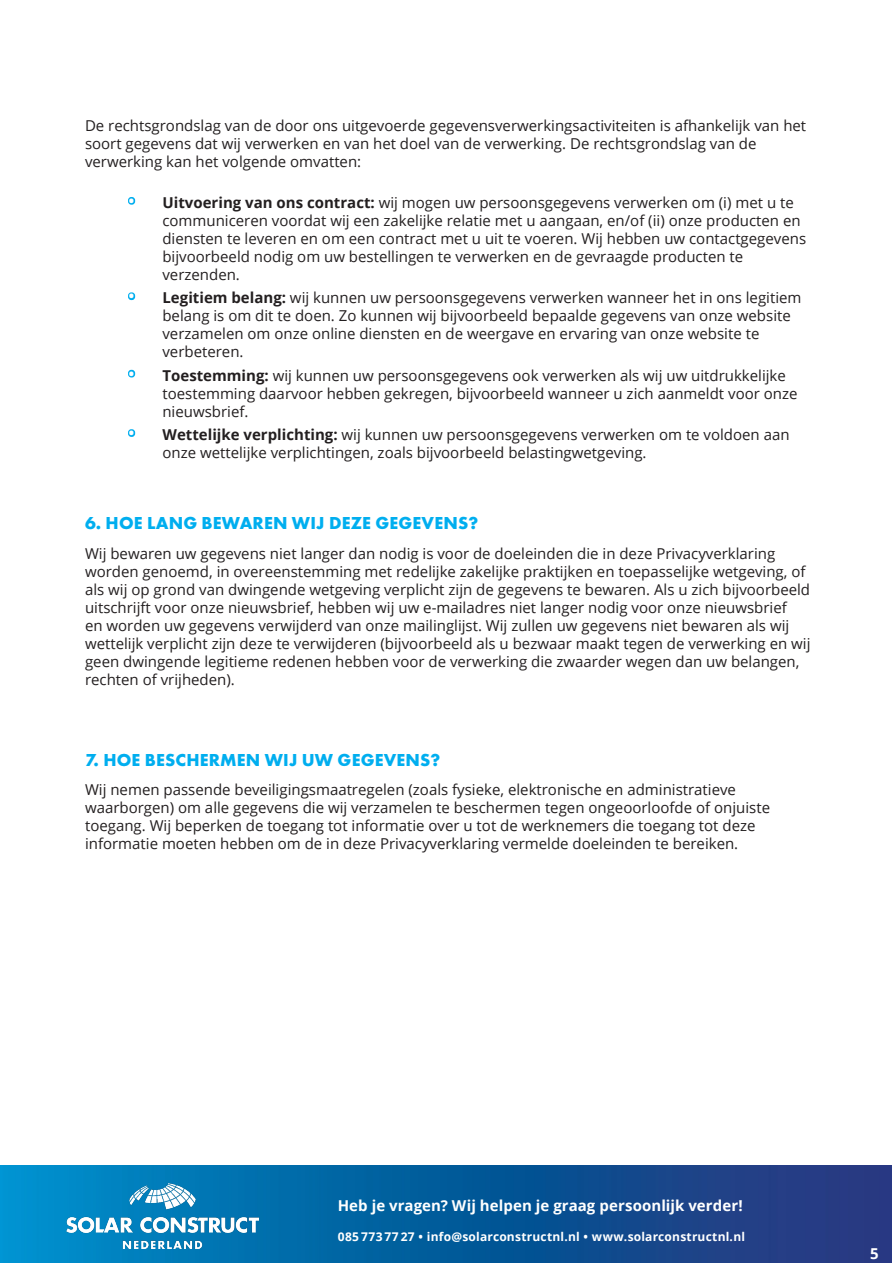
<style>
.page{position:relative;width:893px;height:1263px;background:#fff}
.page>*{position:absolute;margin:0;border:0;box-sizing:border-box;transform-origin:0 0}
.t1{font:700 18px "Futura PT";letter-spacing:.01em;color:#00aeef}
.t2{font:15px/18px "Open Sans";color:#231f20}
.t3{font:700 15px "Open Sans";letter-spacing:.005em;color:#fff}
.t4{font:700 12px "Open Sans";letter-spacing:.015em;color:#fff}
.s1{font-size:19.5px;color:#00aeef}
.s2{font-weight:700}
</style>
<div class="page">
<img style="left:0;top:1165px;width:892px;height:98px">
<img style="left:67px;top:1183px;width:191px;height:65px">
<p class="t2" style="left:85px;top:116px;width:723px">De rechtsgrondslag van de door ons uitgevoerde gegevensverwerkingsactiviteiten is afhankelijk van het soort gegevens dat wij verwerken en van het doel van de verwerking. De rechtsgrondslag van de</p>
<p class="t2" style="left:85px;top:152px;width:278px">verwerking kan het volgende omvatten:</p>
<p class="t2" style="left:128px;top:193px;width:667px"><span class="s1">•</span> <span class="s2">Uitvoering van ons contract:</span> wij mogen uw persoonsgegevens verwerken om (i) met u te</p>
<p class="t2" style="left:162px;top:211px;width:640px">communiceren voordat wij een zakelijke relatie met u aangaan, en/of (ii) onze producten en</p>
<p class="t2" style="left:162px;top:229px;width:645px">diensten te leveren en om een contract met u uit te voeren. Wij hebben uw contactgegevens</p>
<p class="t2" style="left:162px;top:247px;width:582px">bijvoorbeeld nodig om uw bestellingen te verwerken en de gevraagde producten te</p>
<p class="t2" style="left:162px;top:265px;width:79px">verzenden.</p>
<p class="t2" style="left:128px;top:289px;width:675px"><span class="s1">•</span> <span class="s2">Legitiem belang:</span> wij kunnen uw persoonsgegevens verwerken wanneer het in ons legitiem</p>
<p class="t2" style="left:162px;top:307px;width:630px">belang is om dit te doen. Zo kunnen wij bijvoorbeeld bepaalde gegevens van onze website</p>
<p class="t2" style="left:162px;top:325px;width:598px">verzamelen om onze online diensten en de weergave en ervaring van onze website te</p>
<p class="t2" style="left:162px;top:343px;width:83px">verbeteren.</p>
<p class="t2" style="left:128px;top:366px;width:659px"><span class="s1">•</span> <span class="s2">Toestemming:</span> wij kunnen uw persoonsgegevens ook verwerken als wij uw uitdrukkelijke</p>
<p class="t2" style="left:162px;top:384px;width:637px">toestemming daarvoor hebben gekregen, bijvoorbeeld wanneer u zich aanmeldt voor onze</p>
<p class="t2" style="left:162px;top:402px;width:88px">nieuwsbrief.</p>
<p class="t2" style="left:128px;top:425px;width:663px"><span class="s1">•</span> <span class="s2">Wettelijke verplichting:</span> wij kunnen uw persoonsgegevens verwerken om te voldoen aan</p>
<p class="t2" style="left:162px;top:443px;width:486px">onze wettelijke verplichtingen, zoals bijvoorbeeld belastingwetgeving.</p>
<p class="t1" style="left:85px;top:512px;width:395px">6. HOE LANG BEWAREN WIJ DEZE GEGEVENS?</p>
<p class="t2" style="left:85px;top:544px;width:727px">Wij bewaren uw gegevens niet langer dan nodig is voor de doeleinden die in deze Privacyverklaring worden genoemd, in overeenstemming met redelijke zakelijke praktijken en toepasselijke wetgeving, of als wij op grond van dwingende wetgeving verplicht zijn de gegevens te bewaren. Als u zich bijvoorbeeld uitschrijft voor onze nieuwsbrief, hebben wij uw e-mailadres niet langer nodig voor onze nieuwsbrief<br>en worden uw gegevens verwijderd van onze mailinglijst. Wij zullen uw gegevens niet bewaren als wij wettelijk verplicht zijn deze te verwijderen (bijvoorbeeld als u bezwaar maakt tegen de verwerking en wij geen dwingende legitieme redenen hebben voor de verwerking die zwaarder wegen dan uw belangen, rechten of vrijheden).</p>
<p class="t1" style="left:85px;top:748px;width:357px">7. HOE BESCHERMEN WIJ UW GEGEVENS?</p>
<p class="t2" style="left:85px;top:780px;width:652px">Wij nemen passende beveiligingsmaatregelen (zoals fysieke, elektronische en administratieve</p>
<p class="t2" style="left:85px;top:798px;width:687px">waarborgen) om alle gegevens die wij verzamelen te beschermen tegen ongeoorloofde of onjuiste toegang. Wij beperken de toegang tot informatie over u tot de werknemers die toegang tot deze</p>
<p class="t2" style="left:85px;top:834px;width:655px">informatie moeten hebben om de in deze Privacyverklaring vermelde doeleinden te bereiken.</p>
<p class="t3" style="left:338px;top:1195px;width:407px">Heb je vragen? Wij helpen je graag persoonlijk verder!</p>
<p class="t4" style="left:338px;top:1228px;width:409px">085 773 77 27 • info@solarconstructnl.nl • www.solarconstructnl.nl</p>
<p class="t3" style="left:870px;top:1243px;width:10px">5</p>
</div>
